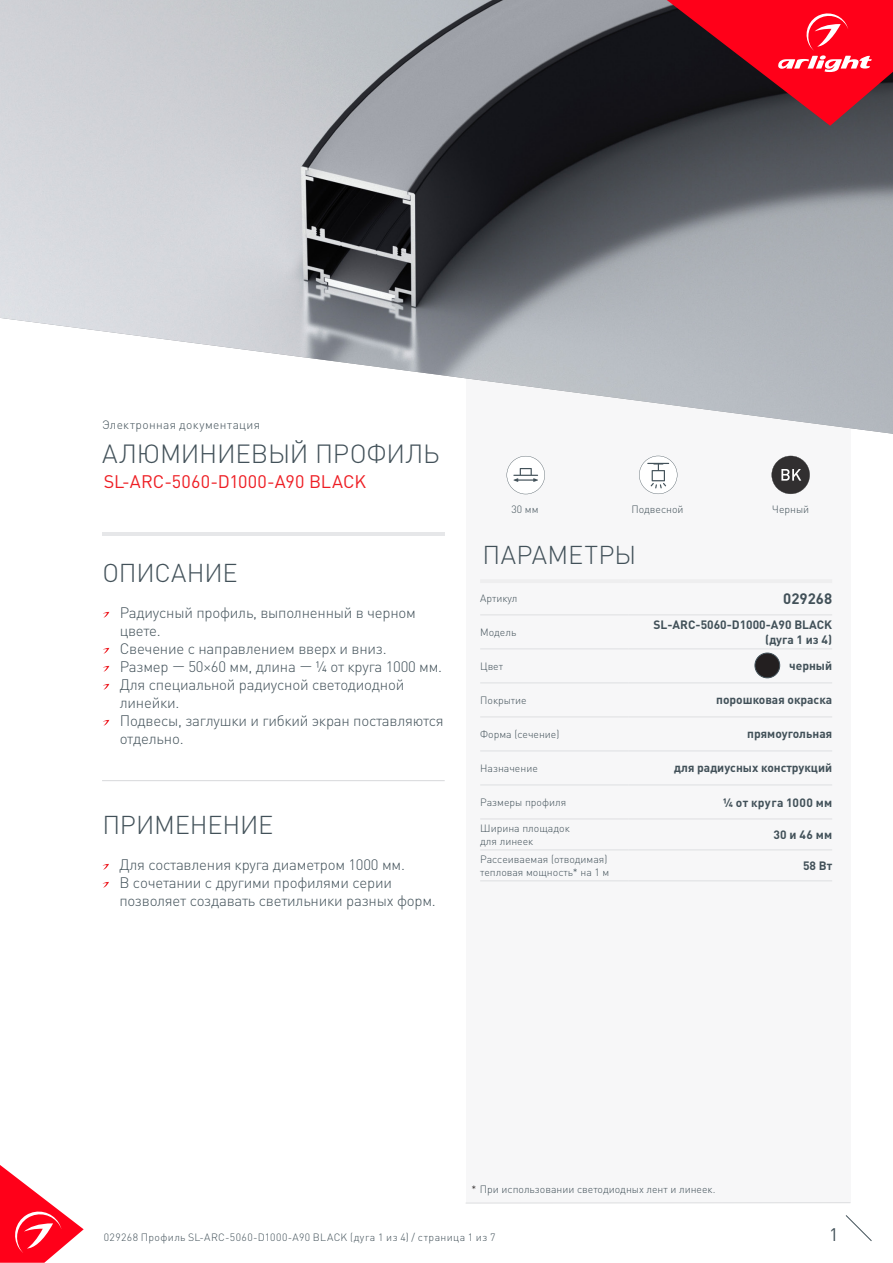
<style>
.page{position:relative;width:893px;height:1263px;background:#fff}
.page>*{position:absolute;margin:0;border:0;box-sizing:border-box;transform-origin:0 0}
.t1{font:300 25.95px "DIN Pro";letter-spacing:-.01em;color:#425159}
.t2{font:300 25.5px "DIN Pro";letter-spacing:-.005em;color:#425159}
.t3{font:300 25.5px "DIN Pro";letter-spacing:.015em;color:#425159}
.t4{font:18px "DIN Pro";letter-spacing:.005em;color:#ee1d23}
.t5{font:18px "DIN Pro";color:#425159}
.t6{font:300 15px/18px "DIN Pro";letter-spacing:-.015em;color:#425159}
.t7{font:700 15px "DIN Pro";color:#425159}
.t8{font:700 12px/14.4px "DIN Pro";color:#425159;text-align:right}
.t9{font:300 12px "DIN Pro";letter-spacing:.03em;color:#425159}
.t10{font:700 12px "DIN Pro";letter-spacing:.035em;color:#425159}
.t11{font:300 10.5px/12.6px "DIN Pro";color:#425159}
.t12{font:300 10.5px "DIN Pro";letter-spacing:.04em;color:#425159}
.s1{color:#231f20}
</style>
<div class="page">
<svg style="left:0;top:1165px;width:84px;height:98px"></svg>
<svg style="left:845px;top:1215px;width:27px;height:26px"></svg>
<div style="left:466px;top:250px;width:384px;height:953px;background:#f7f7f8"></div>
<img style="left:0;top:0;width:893px;height:434px">
<hr style="left:102px;top:533px;width:342px;height:3px;background:#e6e7e9">
<hr style="left:480px;top:579px;width:148px;height:4px;background:#eeeeef">
<hr style="left:628px;top:579px;width:204px;height:4px;background:#eeeeef">
<hr style="left:480px;top:614px;width:148px;height:1px;background:#e6e7e9">
<hr style="left:628px;top:614px;width:204px;height:1px;background:#e6e7e9">
<hr style="left:480px;top:648px;width:148px;height:2px;background:#e6e7e9">
<hr style="left:628px;top:648px;width:204px;height:2px;background:#e6e7e9">
<hr style="left:480px;top:682px;width:148px;height:2px;background:#e6e7e9">
<hr style="left:628px;top:682px;width:204px;height:2px;background:#e6e7e9">
<hr style="left:480px;top:716px;width:148px;height:2px;background:#e6e7e9">
<hr style="left:628px;top:716px;width:204px;height:2px;background:#e6e7e9">
<hr style="left:480px;top:750px;width:148px;height:2px;background:#e6e7e9">
<hr style="left:628px;top:750px;width:204px;height:2px;background:#e6e7e9">
<hr style="left:480px;top:784px;width:148px;height:2px;background:#e6e7e9">
<hr style="left:628px;top:784px;width:204px;height:2px;background:#e6e7e9">
<hr style="left:480px;top:818px;width:148px;height:2px;background:#e6e7e9">
<hr style="left:628px;top:818px;width:204px;height:2px;background:#e6e7e9">
<hr style="left:480px;top:849px;width:148px;height:2px;background:#e6e7e9">
<hr style="left:628px;top:849px;width:204px;height:2px;background:#e6e7e9">
<hr style="left:480px;top:880px;width:148px;height:1px;background:#e6e7e9">
<hr style="left:628px;top:880px;width:204px;height:1px;background:#e6e7e9">
<hr style="left:466px;top:1202px;width:384px;height:1px;background:#dcdddf">
<svg style="left:667px;top:0;width:226px;height:126px;background:#a21827"></svg>
<svg style="left:103px;top:612px;width:6px;height:6px"></svg>
<svg style="left:103px;top:648px;width:6px;height:6px"></svg>
<svg style="left:103px;top:666px;width:6px;height:6px"></svg>
<svg style="left:103px;top:684px;width:6px;height:6px"></svg>
<svg style="left:103px;top:720px;width:6px;height:6px"></svg>
<svg style="left:102px;top:864px;width:7px;height:6px"></svg>
<svg style="left:102px;top:882px;width:7px;height:6px"></svg>
<hr style="left:102px;top:780px;width:343px;height:1px;background:#dcdddf">
<div style="left:755px;top:653px;width:25px;height:25px;background:#231f20;border-radius:50%"></div>
<div style="left:755px;top:653px;width:25px;height:25px;border:1px solid #425159;border-radius:50%"></div>
<svg style="left:507px;top:456px;width:38px;height:38px"></svg>
<svg style="left:639px;top:456px;width:38px;height:38px"></svg>
<svg style="left:772px;top:456px;width:38px;height:38px"></svg>
<p class="t9" style="left:102px;top:417px;width:160px">Электронная документация</p>
<p class="t1" style="left:102px;top:436px;width:339px">АЛЮМИНИЕВЫЙ ПРОФИЛЬ</p>
<p class="t4" style="left:104px;top:470px;width:264px">SL-ARC-5060-D1000-A90 BLACK</p>
<p class="t2" style="left:102px;top:555px;width:137px">ОПИСАНИЕ</p>
<p class="t6" style="left:120px;top:602px;width:298px">Радиусный профиль, выполненный в черном цвете.</p>
<p class="t6" style="left:120px;top:638px;width:269px">Свечение с направлением вверх и вниз.</p>
<p class="t6" style="left:120px;top:656px;width:324px">Размер — 50×60 мм, длина — 1/4 от круга 1000 мм.</p>
<p class="t6" style="left:120px;top:674px;width:286px">Для специальной радиусной светодиодной линейки.</p>
<p class="t6" style="left:120px;top:710px;width:326px">Подвесы, заглушки и гибкий экран поставляются отдельно.</p>
<p class="t2" style="left:102px;top:807px;width:172px">ПРИМЕНЕНИЕ</p>
<p class="t6" style="left:119px;top:854px;width:287px">Для составления круга диаметром 1000 мм.</p>
<p class="t6" style="left:119px;top:872px;width:318px">В сочетании с другими профилями серии позволяет создавать светильники разных форм.</p>
<p class="t11" style="left:511px;top:502px;width:29px">30 мм</p>
<p class="t11" style="left:631px;top:502px;width:54px">Подвесной</p>
<p class="t11" style="left:772px;top:502px;width:38px">Черный</p>
<p class="t3" style="left:483px;top:537px;width:155px">ПАРАМЕТРЫ</p>
<p class="t11" style="left:480px;top:591px;width:39px">Артикул</p>
<p class="t7" style="left:783px;top:588px;width:50px">029268</p>
<p class="t11" style="left:480px;top:625px;width:38px">Модель</p>
<p class="t8" style="left:653px;top:617px;width:180px">SL-ARC-5060-D1000-A90 BLACK (дуга 1 из 4)</p>
<p class="t11" style="left:480px;top:659px;width:24px">Цвет</p>
<p class="t8" style="left:789px;top:658px;width:44px">черный</p>
<p class="t11" style="left:480px;top:693px;width:48px">Покрытие</p>
<p class="t8" style="left:716px;top:692px;width:117px">порошковая окраска</p>
<p class="t11" style="left:480px;top:727px;width:81px">Форма (сечение)</p>
<p class="t8" style="left:747px;top:726px;width:86px">прямоугольная</p>
<p class="t11" style="left:480px;top:761px;width:59px">Назначение</p>
<p class="t8" style="left:674px;top:760px;width:159px">для радиусных конструкций</p>
<p class="t11" style="left:480px;top:795px;width:87px">Размеры профиля</p>
<p class="t10" style="left:723px;top:794px;width:111px">1/4 от круга 1000 мм</p>
<p class="t11" style="left:480px;top:821px;width:91px">Ширина площадок для линеек</p>
<p class="t8" style="left:773px;top:827px;width:60px">30 и 46 мм</p>
<p class="t11" style="left:480px;top:852px;width:131px">Рассеиваемая (отводимая) тепловая мощность* на 1 м</p>
<p class="t8" style="left:803px;top:858px;width:31px">58 Вт</p>
<p class="t11" style="left:471px;top:1183px;width:246px"><span class="s1">*</span> При использовании светодиодных лент и линеек.</p>
<p class="t12" style="left:104px;top:1230px;width:393px">029268 Профиль SL-ARC-5060-D1000-A90 BLACK (дуга 1 из 4) / страница 1 из 7</p>
<p class="t5" style="left:829px;top:1222px;width:11px">1</p>
</div>
